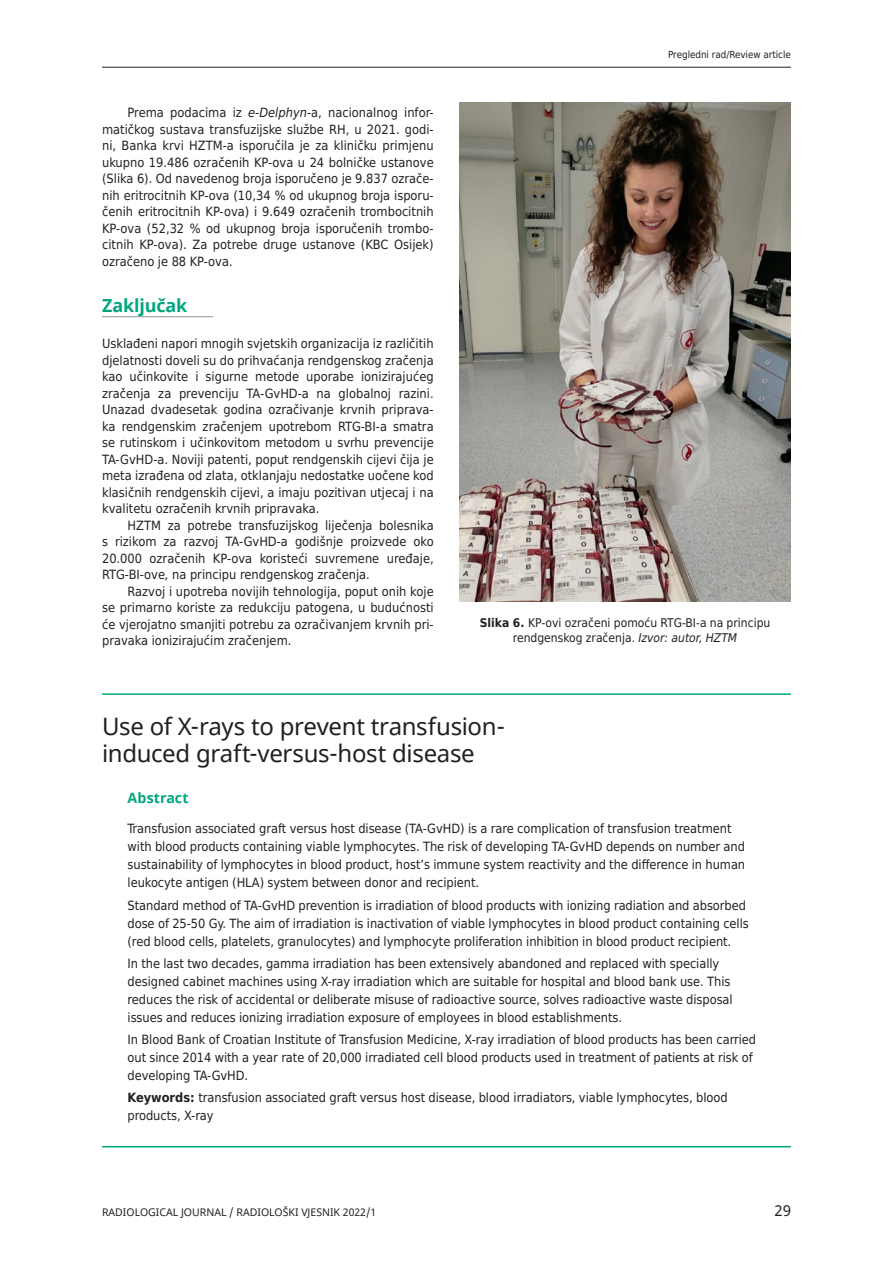
<style>
.page{position:relative;width:893px;height:1263px;background:#fff}
.page>*{position:absolute;margin:0;border:0;box-sizing:border-box;transform-origin:0 0}
.t1{font:24px/27px "Noto Sans";letter-spacing:-.01em;color:#231f20}
.t2{font:700 18px "Noto Sans";letter-spacing:-.01em;color:#00a77e}
.t3{font:15px "Noto Sans";color:#231f20}
.t4{font:700 14.25px "Noto Sans";letter-spacing:.005em;color:#00a77e}
.t5{font:12.75px/16.5px "DejaVu Sans Condensed";letter-spacing:-.005em;color:#231f20}
.t6{font:12px/15px "DejaVu Sans Condensed";color:#231f20;text-align:center}
.t7{font:10.5px "Noto Sans";color:#231f20}
.t8{font:9.75px "DejaVu Sans Condensed";color:#231f20}
.s1{font-style:italic}
.s2{font-weight:700}
</style>
<div class="page">
<hr style="left:102px;top:316px;width:111px;height:1px;background:#939598">
<hr style="left:102px;top:693px;width:689px;height:2px;background:#00a77e">
<hr style="left:102px;top:1146px;width:689px;height:1px;background:#00a77e">
<img style="left:459px;top:102px;width:332px;height:499px">
<hr style="left:102px;top:67px;width:689px;height:1px;background:#231f20">
<p class="t5" style="left:102px;top:104px;width:333px;text-align:justify;text-indent:26px">Prema podacima iz <span class="s1">e-Delphyn</span>-a, nacionalnog infor&shy;matičkog sustava transfuzijske službe RH, u 2021. godi&shy;ni, Banka krvi HZTM-a isporučila je za kliničku primjenu ukupno 19.486 ozračenih KP-ova u 24 bolničke ustanove (Slika 6). Od navedenog broja isporučeno je 9.837 ozrače&shy;nih eritrocitnih KP-ova (10,34 % od ukupnog broja isporu&shy;čenih eritrocitnih KP-ova) i 9.649 ozračenih trombocitnih KP-ova (52,32 % od ukupnog broja isporučenih trombo&shy;citnih KP-ova). Za potrebe druge ustanove (KBC Osijek) ozračeno je 88 KP-ova.</p>
<h2 class="t2" style="left:102px;top:293px;width:87px">Zaključak</h2>
<p class="t5" style="left:102px;top:335px;width:333px;text-align:justify">Usklađeni napori mnogih svjetskih organizacija iz različitih djelatnosti doveli su do prihvaćanja rendgenskog zračenja kao učinkovite i sigurne metode uporabe ionizirajućeg zračenja za prevenciju TA-GvHD-a na globalnoj razini.<br>Unazad dvadesetak godina ozračivanje krvnih priprava&shy;ka rendgenskim zračenjem upotrebom RTG-BI-a smatra se rutinskom i učinkovitom metodom u svrhu prevencije TA-GvHD-a. Noviji patenti, poput rendgenskih cijevi čija je meta izrađena od zlata, otklanjaju nedostatke uočene kod klasičnih rendgenskih cijevi, a imaju pozitivan utjecaj i na kvalitetu ozračenih krvnih pripravaka.</p>
<p class="t5" style="left:102px;top:516px;width:333px;text-align:justify;text-indent:26px">HZTM za potrebe transfuzijskog liječenja bolesnika s rizikom za razvoj TA-GvHD-a godišnje proizvede oko 20.000 ozračenih KP-ova koristeći suvremene uređaje, RTG-BI-ove<span class="s1">,</span> na principu rendgenskog zračenja.</p>
<p class="t5" style="left:102px;top:582px;width:333px;text-align:justify;text-indent:26px">Razvoj i upotreba novijih tehnologija, poput onih koje se primarno koriste za redukciju patogena, u budućnosti će vjerojatno smanjiti potrebu za ozračivanjem krvnih pri&shy;pravaka ionizirajućim zračenjem.</p>
<p class="t8" style="left:668px;top:46px;width:124px">Pregledni rad/Review article</p>
<p class="t6" style="left:480px;top:615px;width:292px"><span class="s2">Slika 6.</span> KP-ovi ozračeni pomoću RTG-BI-a na principu rendgenskog zračenja. <span class="s1">Izvor: autor, HZTM</span></p>
<h1 class="t1" style="left:102px;top:714px;width:404px">U se of X-rays to prevent transfusion&shy;induced graft-versus-host disease</h1>
<p class="t4" style="left:128px;top:787px;width:63px">Abstract</p>
<p class="t5" style="left:128px;top:819px;width:619px;line-height:18px">Transfusion associated graft versus host disease (TA-GvHD) is a rare complication of transfusion treatment with blood products containing viable lymphocytes. The risk of developing TA-GvHD depends on number and sustainability of lymphocytes in blood product, host’s immune system reactivity and the difference in human leukocyte antigen (HLA) system between donor and recipient.</p>
<p class="t5" style="left:128px;top:896px;width:623px;line-height:18px">Standard method of TA-GvHD prevention is irradiation of blood products with ionizing radiation and absorbed dose of 25-50 Gy. The aim of irradiation is inactivation of viable lymphocytes in blood product containing cells (red blood cells, platelets, granulocytes) and lymphocyte proliferation inhibition in blood product recipient.</p>
<p class="t5" style="left:128px;top:954px;width:607px;line-height:18px">In the last two decades, gamma irradiation has been extensively abandoned and replaced with specially designed cabinet machines using X-ray irradiation which are suitable for hospital and blood bank use. This reduces the risk of accidental or deliberate misuse of radioactive source, solves radioactive waste disposal issues and reduces ionizing irradiation exposure of employees in blood establishments.</p>
<p class="t5" style="left:128px;top:1030px;width:630px;line-height:18px">In Blood Bank of Croatian Institute of Transfusion Medicine, X-ray irradiation of blood products has been carried out since 2014 with a year rate of 20,000 irradiated cell blood products used in treatment of patients at risk of developing TA-GvHD.</p>
<p class="t5" style="left:128px;top:1088px;width:602px;line-height:18px"><span class="s2">Keywords:</span> transfusion associated graft versus host disease, blood irradiators, viable lymphocytes, blood products, X-ray</p>
<p class="t7" style="left:102px;top:1204px;width:276px">Radiological Journal / Radiološki vjesnik 2022/1</p>
<p class="t3" style="left:774px;top:1200px;width:18px">29</p>
</div>
